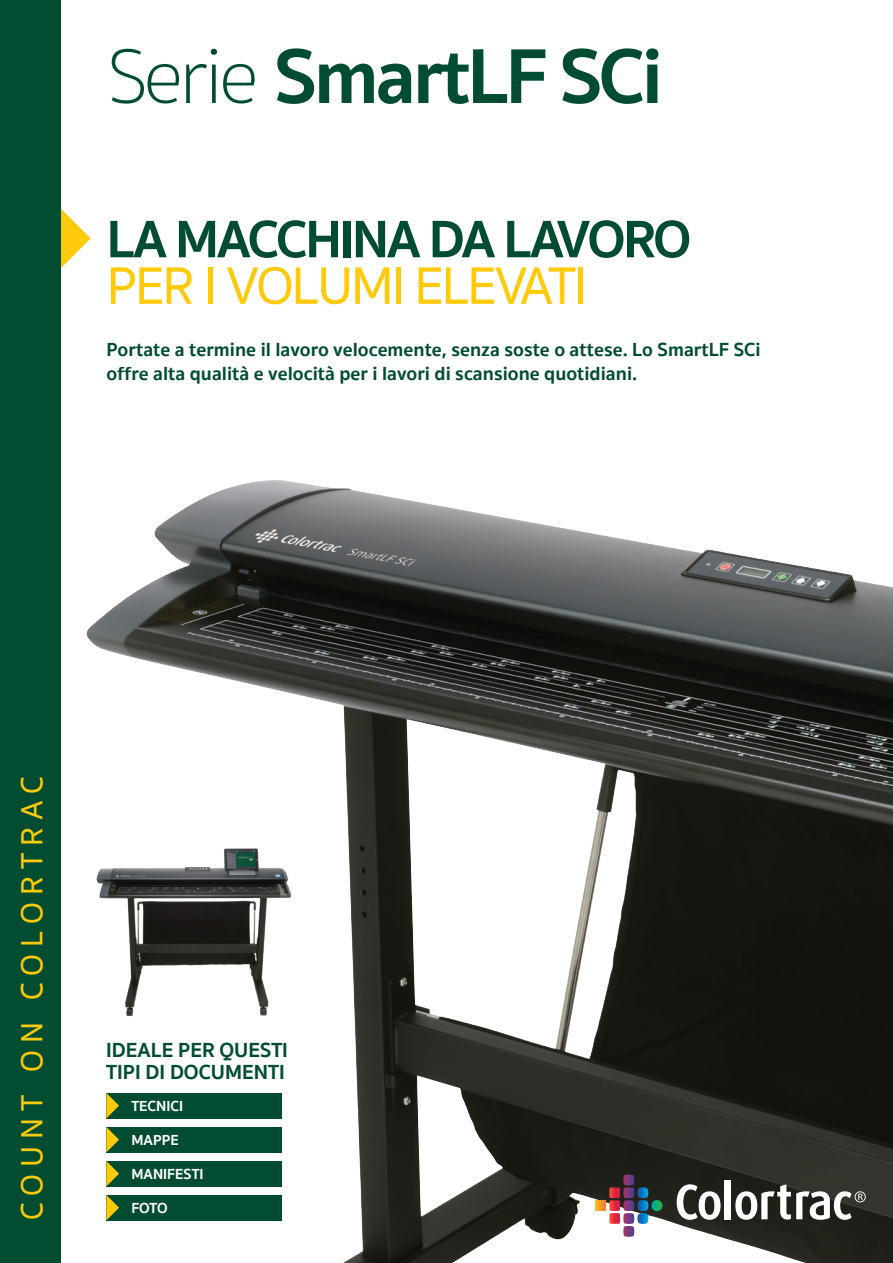
<style>
.page{position:relative;width:893px;height:1263px;background:#fff}
.page>*{position:absolute;margin:0;border:0;box-sizing:border-box;transform-origin:0 0}
.t1{font:700 79.5px "Sukhumvit Set";letter-spacing:-.04em;color:#024d32}
.t2{font:700 54px "Sukhumvit Set";letter-spacing:-.04em;color:#024d32}
.t3{font:500 54px "Sukhumvit Set";letter-spacing:-.04em;color:#feca0a}
.t4{font:500 31.5px "Sukhumvit Set";letter-spacing:.23em;color:#feca0a}
.t5{font:700 21px/21.8px "Sukhumvit Set";color:#024d32}
.subheading{font:700 19.5px/24px "Sukhumvit Set";color:#024d32}
.t6{font:700 15px "Sukhumvit Set";color:#fff}
.s1{font-weight:100}
</style>
<div class="page">
<img style="left:86px;top:480px;width:807px;height:783px">
<img style="left:92px;top:844px;width:207px;height:176px">
<svg style="left:61px;top:209px;width:30px;height:59px"></svg>
<div style="left:0;top:0;width:61px;height:1263px;background:#024d32"></div>
<div style="left:106px;top:1093px;width:176px;height:25px;background:#024d32"></div>
<div style="left:106px;top:1127px;width:176px;height:25px;background:#024d32"></div>
<div style="left:106px;top:1161px;width:176px;height:25px;background:#024d32"></div>
<div style="left:106px;top:1195px;width:176px;height:25px;background:#024d32"></div>
<svg style="left:106px;top:1093px;width:13px;height:25px"></svg>
<svg style="left:106px;top:1127px;width:13px;height:25px"></svg>
<svg style="left:106px;top:1161px;width:13px;height:25px"></svg>
<svg style="left:106px;top:1195px;width:13px;height:25px"></svg>
<svg style="left:595px;top:1174px;width:68px;height:63px"></svg>
<svg style="left:677px;top:1184px;width:43px;height:36px"></svg>
<div style="left:725px;top:1180px;width:6px;height:39px;background:#fff"></div>
<svg style="left:735px;top:1184px;width:131px;height:36px"></svg>
<p class="t1" style="left:106px;top:15px;width:558px"><span class="s1">Serie</span> SmartLF SCi</p>
<p class="t2" style="left:107px;top:198px;width:586px">LA MACCHINA DA LAVORO</p>
<p class="t3" style="left:107px;top:248px;width:482px">PER I VOLUMI ELEVATI</p>
<p class="subheading" style="left:107px;top:338px;width:656px">Portate a termine il lavoro velocemente, senza soste o attese. Lo SmartLF SCi offre alta qualità e velocità per i lavori di scansione quotidiani.</p>
<p class="t4" style="left:10px;top:1220px;width:446px;rotate:-90deg">COUNT ON COLORTRAC</p>
<p class="t5" style="left:106px;top:1039px;width:183px">IDEALE PER QUESTI<br>TIPI DI DOCUMENTI</p>
<p class="t6" style="left:131px;top:1094px;width:53px">TECNICI</p>
<p class="t6" style="left:131px;top:1128px;width:49px">MAPPE</p>
<p class="t6" style="left:131px;top:1162px;width:74px">MANIFESTI</p>
<p class="t6" style="left:131px;top:1196px;width:38px">FOTO</p>
</div>
